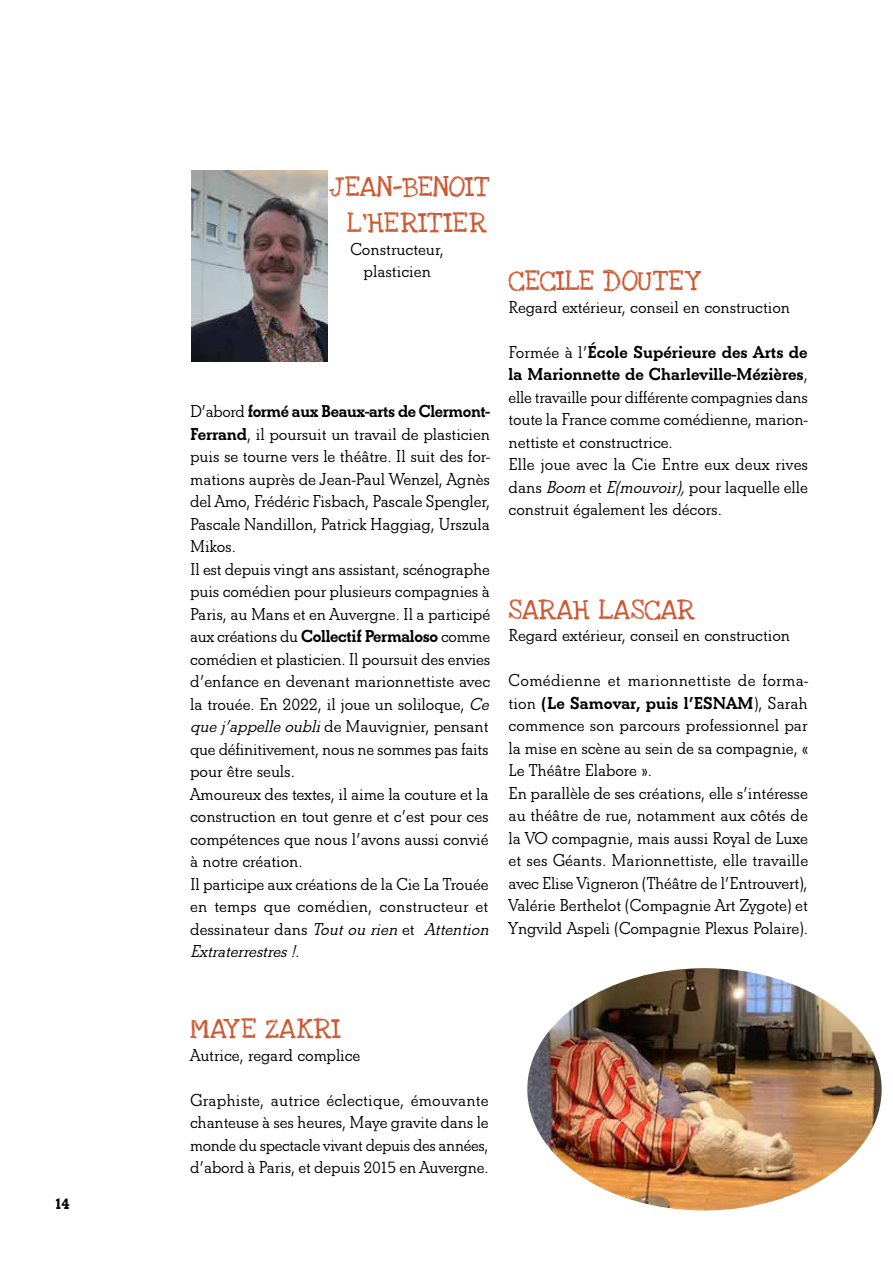
<style>
.page{position:relative;width:893px;height:1263px;background:#fff}
.page>*{position:absolute;margin:0;border:0;box-sizing:border-box;transform-origin:0 0}
.t1{font:21px/36px "Love Ya Like A Sister";color:#cc5730;text-align:right}
.t2{font:600 18px/22.5px "Beton EF";letter-spacing:-.005em;color:#000}
.t3{font:700 18px "Beton EF";color:#000}
.s1{font-weight:700}
.s2{font-style:italic}
</style>
<div class="page">
<img style="left:191px;top:170px;width:136px;height:191px">
<img style="left:527px;top:968px;width:355px;height:242px">
<p class="t3" style="left:54px;top:1192px;width:17px">14</p>
<p class="t1" style="left:329px;top:170px;width:160px">J EAN-BENOIT<br>L’HERIT IER</p>
<p class="t2" style="left:350px;top:238px;width:95px;text-align:center">Constructeur, plasticien</p>
<p class="t2" style="left:190px;top:400px;width:305px">D’abord <span class="s1">formé aux Beaux-arts de Clermont-Ferrand</span>, il poursuit un travail de plasticien puis se tourne vers le théâtre. Il suit des for&shy;mations auprès de Jean-Paul Wenzel, Agnès del Amo, Frédéric Fisbach, Pascale Spengler, Pascale Nandillon, Patrick Haggiag, Urszula Mikos.<br>Il est depuis vingt ans assistant, scénographe puis comédien pour plusieurs compagnies à Paris, au Mans et en Auvergne. Il a participé aux créations du <span class="s1">Collectif Permaloso</span> comme comédien et plasticien. Il poursuit des envies d’enfance en devenant marionnettiste avec la trouée. En 2022, il joue un soliloque, <span class="s2">Ce quej’appelleoubli</span>de Mauvignier, pensant que définitivement, nous ne sommes pas faits pour être seuls.<br>Amoureux des textes, il aime la couture et la construction en tout genre et c’est pour ces compétences que nous l’avons aussi convié à notre création.<br>Il participe aux créations de la Cie La Trouée en temps que comédien, constructeur et d e s s i n a t e u r d a n s <span class="s2">Toutourien</span>e t <span class="s2">Attention Extraterrestres!</span>.</p>
<p class="t1" style="left:509px;top:263px;width:192px">CECILE DOUT EY</p>
<p class="t2" style="left:509px;top:296px;width:283px">Regard extérieur, conseil en construction</p>
<p class="t2" style="left:509px;top:341px;width:301px">Formée à l’<span class="s1">École Supérieure des Arts de la Marionnette de Charleville-Mézières</span>, elle travaille pour différente compagnies dans toute la France comme comédienne, marion&shy;nettiste et constructrice.<br>Elle joue avec la Cie Entre eux deux rives dans <span class="s2">Boom</span> et <span class="s2">E(mouvoir),</span>pour laquelle elle construit également les décors.</p>
<p class="t1" style="left:509px;top:592px;width:188px">SARAH LASCAR</p>
<p class="t2" style="left:509px;top:624px;width:283px">Regard extérieur, conseil en construction</p>
<p class="t2" style="left:509px;top:669px;width:301px">Comédienne et marionnettiste de forma&shy;tion <span class="s1">(Le Samovar, puis l’ESNAM</span>), Sarah commence son parcours professionnel par la mise en scène au sein de sa compagnie, « Le Théâtre Elabore ».<br>En parallèle de ses créations, elle s’intéresse au théâtre de rue, notamment aux côtés de la VO compagnie, mais aussi Royal de Luxe et ses Géants. Marionnettiste, elle travaille avec Elise Vigneron (Théâtre de l’Entrouvert), Valérie Berthelot (Compagnie Art Zygote) et Yngvild Aspeli (Compagnie Plexus Polaire).</p>
<p class="t1" style="left:190px;top:1012px;width:152px">MAY E ZAKRI</p>
<p class="t2" style="left:190px;top:1044px;width:172px">Autrice, regard complice</p>
<p class="t2" style="left:190px;top:1089px;width:300px;text-align:justify">Graphiste, autrice éclectique, émouvante chanteuse à ses heures, Maye gravite dans le monde du spectacle vivant depuis des années, d’abord à Paris, et depuis 2015 en Auvergne.</p>
</div>
